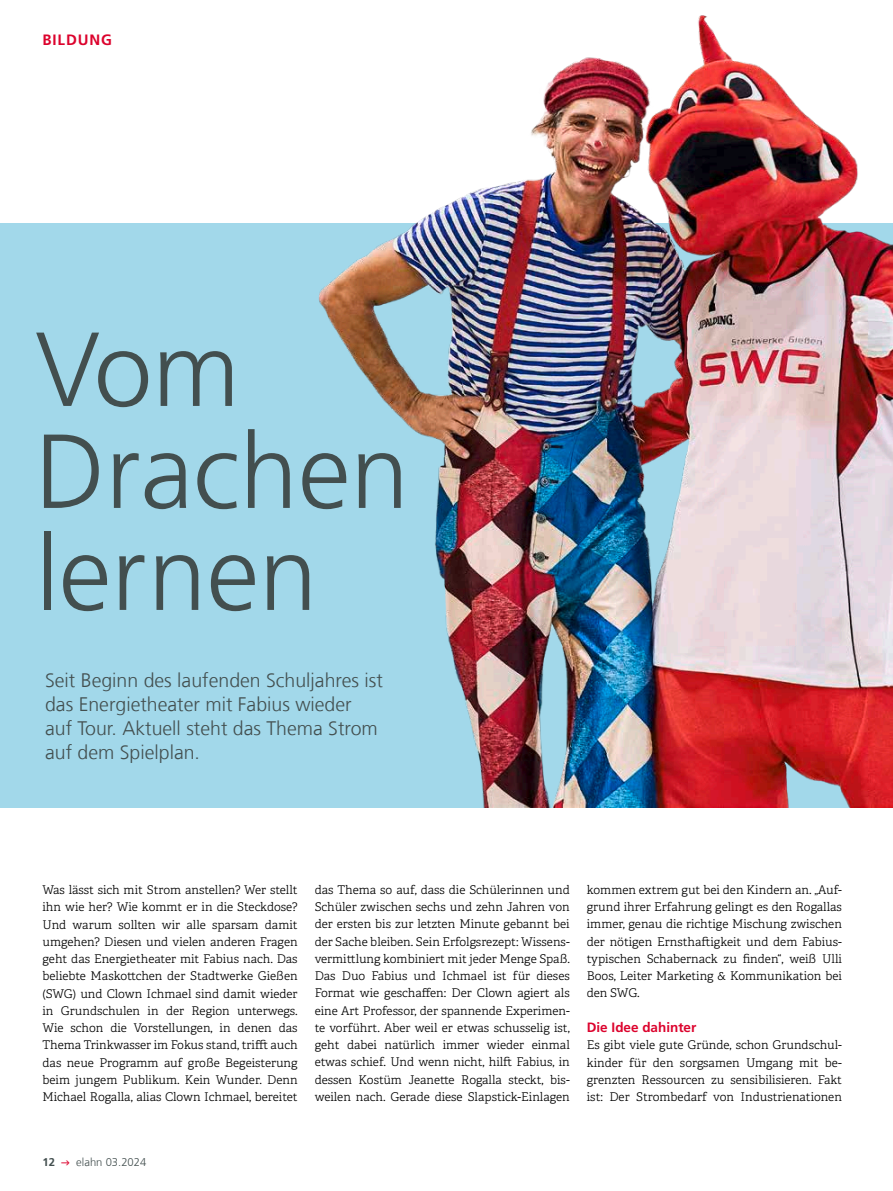
<style>
.page{position:relative;width:893px;height:1191px;background:#fff}
.page>*{position:absolute;margin:0;border:0;box-sizing:border-box;transform-origin:0 0}
.t1{font:300 105px/102px "Frutiger LT Com";color:#434f4f}
.t2{font:300 19.5px/24px "Frutiger LT Com";color:#434f4f}
.t3{font:700 15px "Frutiger LT Com";letter-spacing:.06em;color:#dc032d}
.t4{font:700 13.5px "Frutiger LT Com";color:#dc032d}
.t5{font:300 12px/17.2px "Adelle";color:#000;text-align:justify}
.t6{font:300 11.25px "Frutiger LT Com";color:#434f4f}
.t7{font:700 11.25px "Frutiger LT Com";color:#434f4f}
</style>
<div class="page">
<div style="left:0;top:224px;width:893px;height:583px;background:#a2d8ea"></div>
<img style="left:294px;top:15px;width:599px;height:792px">
<p class="t3" style="left:43px;top:31px;width:71px">BILDUNG</p>
<h1 class="t1" style="left:36px;top:319px;width:375px">Vom<br>Drachen lernen</h1>
<h2 class="t2" style="left:45px;top:668px;width:339px">Seit Beginn des laufenden Schuljahres ist das Energietheater mit Fabius wieder auf Tour. Aktuell steht das Thema Strom auf dem Spielplan.</h2>
<p class="t5" style="left:43px;top:881px;width:257px">Was lässt sich mit Strom anstellen? Wer stellt ihn wie her? Wie kommt er in die Steckdose?<br>Und warum sollten wir alle sparsam damit umgehen? Diesen und vielen anderen Fragen geht das Energietheater mit Fabius nach. Das beliebte Maskottchen der Stadtwerke Gießen (SWG) und Clown Ichmael sind damit wieder in Grundschulen in der Region unterwegs.<br>Wie schon die Vorstellungen, in denen das Thema Trinkwasser im Fokus stand, trifft auch das neue Programm auf große Begeisterung beim jungem Publikum. Kein Wunder. Denn Michael Rogalla, alias Clown Ichmael, bereitet</p>
<p class="t5" style="left:315px;top:881px;width:257px">das Thema so auf, dass die Schülerinnen und Schüler zwischen sechs und zehn Jahren von der ersten bis zur letzten Minute gebannt bei der Sache bleiben. Sein Erfolgsrezept: Wissens&shy;vermittlung kombiniert mit jeder Menge Spaß.<br>Das Duo Fabius und Ichmael ist für dieses Format wie geschaffen: Der Clown agiert als eine Art Professor, der spannende Experimen&shy;te vorführt. Aber weil er etwas schusselig ist, geht dabei natürlich immer wieder einmal etwas schief. Und wenn nicht, hilft Fabius, in dessen Kostüm Jeanette Rogalla steckt, bis&shy;weilen nach. Gerade diese Slapstick-Einlagen</p>
<p class="t5" style="left:587px;top:881px;width:257px">kommen extrem gut bei den Kindern an. „Auf&shy;grund ihrer Erfahrung gelingt es den Rogallas immer, genau die richtige Mischung zwischen der nötigen Ernsthaftigkeit und dem Fabius&shy;typischen Schabernack zu finden“, weiß Ulli Boos, Leiter Marketing &amp; Kommunikation bei den SWG.</p>
<p class="t4" style="left:587px;top:1019px;width:111px">Die Idee dahinter</p>
<p class="t5" style="left:587px;top:1036px;width:257px">Es gibt viele gute Gründe, schon Grundschul&shy;kinder für den sorgsamen Umgang mit be&shy;grenzten Ressourcen zu sensibilisieren. Fakt ist: Der Strombedarf von Industrienationen</p>
<p class="t7" style="left:43px;top:1155px;width:14px">12</p>
<p class="t6" style="left:76px;top:1155px;width:72px">elahn 03.2024</p>
</div>
